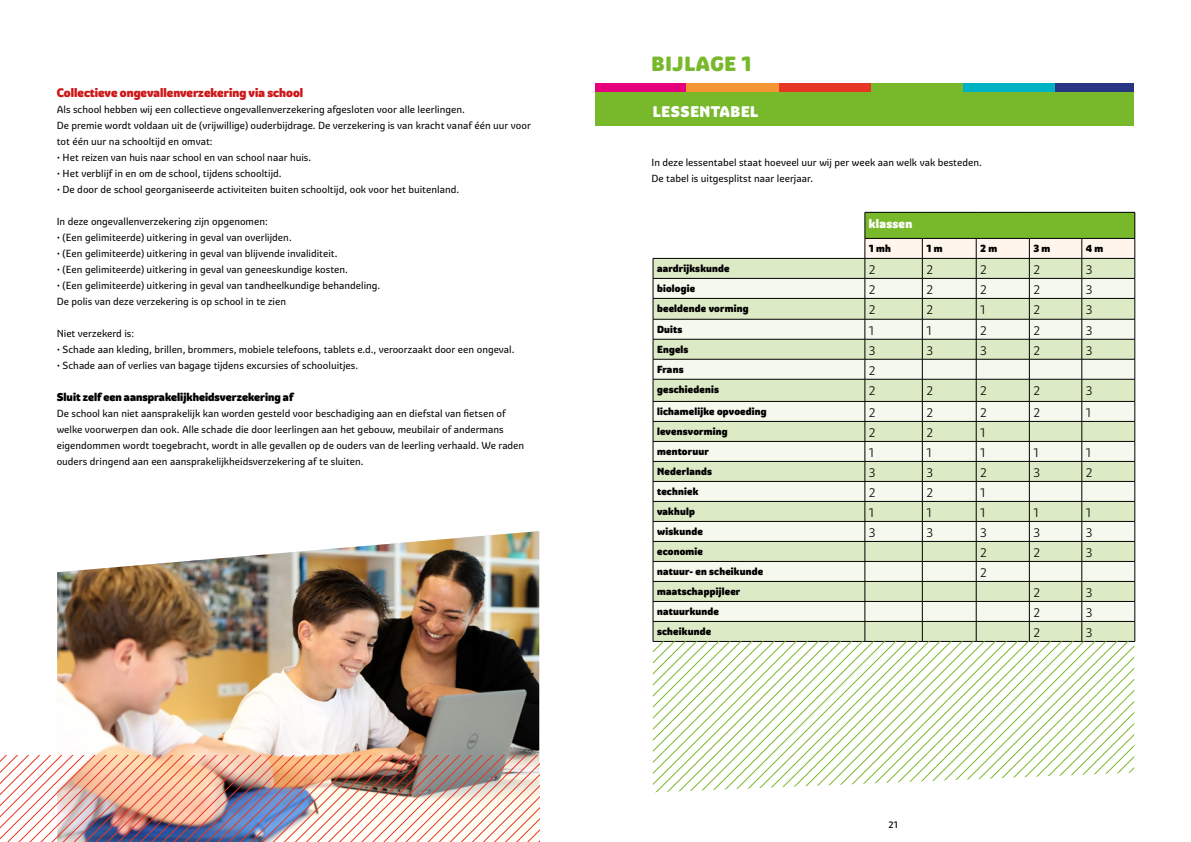
<style>
.page{position:relative;width:1191px;height:842px;background:#fff}
.page>*{position:absolute;margin:0;border:0;box-sizing:border-box;transform-origin:0 0}
.t1{font:900 20px "Graviola Soft";letter-spacing:.035em;color:#78b82b}
.t2{font:900 15px "Graviola Soft";letter-spacing:.035em;color:#fff}
.t3{font:12px "Graviola Soft";color:#000}
.t4{font:900 12px "Graviola Soft";color:#cd1719}
.t5{font:900 12px "Graviola Soft";letter-spacing:.02em;color:#fff}
.t6{font:900 11px "Graviola Soft";color:#000}
.t7{font:10px/16px "Graviola";color:#000}
.t8{font:900 10px "Graviola Soft";letter-spacing:.02em;color:#000}
.t9{font:500 9px "Graviola Soft";color:#000}
</style>
<div class="page">
<img style="left:57px;top:531px;width:482px;height:224px">
<img style="left:0;top:755px;width:539px;height:87px">
<div style="left:595px;top:92px;width:539px;height:34px;background:#78b82b"></div>
<div style="left:595px;top:84px;width:91px;height:8px;background:#e6007d"></div>
<div style="left:1054px;top:84px;width:80px;height:8px;background:#283583"></div>
<div style="left:962px;top:84px;width:92px;height:8px;background:#00b3c4"></div>
<div style="left:870px;top:84px;width:92px;height:8px;background:#78b82a"></div>
<div style="left:778px;top:84px;width:92px;height:8px;background:#e73625"></div>
<div style="left:686px;top:84px;width:92px;height:8px;background:#f49432"></div>
<svg style="left:653px;top:212px;width:482px;height:580px"></svg>
<p class="t4" style="left:57px;top:85px;width:248px">Collectieve ongevallenverzekering via school</p>
<p class="t7" style="left:57px;top:102px;width:476px">Als school hebben wij een collectieve ongevallenverzekering afgesloten voor alle leerlingen.<br>De premie wordt voldaan uit de (vrijwillige) ouderbijdrage. De verzekering is van kracht vanaf één uur voor tot één uur na schooltijd en omvat:</p>
<p class="t7" style="left:57px;top:150px;width:256px">• Het reizen van huis naar school en van school naar huis.</p>
<p class="t7" style="left:57px;top:166px;width:226px">• Het verblijf in en om de school, tijdens schooltijd.</p>
<p class="t7" style="left:57px;top:182px;width:404px">• De door de school georganiseerde activiteiten buiten schooltijd, ook voor het buitenland.</p>
<p class="t7" style="left:57px;top:214px;width:213px">In deze ongevallenverzekering zijn opgenomen:</p>
<p class="t7" style="left:57px;top:230px;width:237px">• (Een gelimiteerde) uitkering in geval van overlijden.</p>
<p class="t7" style="left:57px;top:246px;width:282px">• (Een gelimiteerde) uitkering in geval van blijvende invaliditeit.</p>
<p class="t7" style="left:57px;top:262px;width:293px">• (Een gelimiteerde) uitkering in geval van geneeskundige kosten.</p>
<p class="t7" style="left:57px;top:278px;width:325px">• (Een gelimiteerde) uitkering in geval van tandheelkundige behandeling.<br>De polis van deze verzekering is op school in te zien</p>
<p class="t7" style="left:57px;top:326px;width:79px">Niet verzekerd is:</p>
<p class="t7" style="left:57px;top:342px;width:459px">• Schade aan kleding, brillen, brommers, mobiele telefoons, tablets e.d., veroorzaakt door een ongeval.</p>
<p class="t7" style="left:57px;top:358px;width:303px">• Schade aan of verlies van bagage tijdens excursies of schooluitjes.</p>
<p class="t6" style="left:57px;top:390px;width:238px">Sluit zelf een aansprakelijkheidsverzekering af</p>
<p class="t7" style="left:57px;top:406px;width:469px">De school kan niet aansprakelijk kan worden gesteld voor beschadiging aan en diefstal van fietsen of welke voorwerpen dan ook. Alle schade die door leerlingen aan het gebouw, meubilair of andermans eigendommen wordt toegebracht, wordt in alle gevallen op de ouders van de leerling verhaald. We raden ouders dringend aan een aansprakelijkheidsverzekering af te sluiten.</p>
<h1 class="t1" style="left:651px;top:51px;width:101px">BIJLAGE 1</h1>
<h2 class="t2" style="left:653px;top:101px;width:107px">LESSENTABEL</h2>
<p class="t7" style="left:651px;top:154px;width:332px">In deze lessentabel staat hoeveel uur wij per week aan welk vak besteden.<br>De tabel is uitgesplitst naar leerjaar.</p>
<p class="t5" style="left:869px;top:216px;width:45px">klassen</p>
<p class="t8" style="left:869px;top:242px;width:24px">1 mh</p>
<p class="t8" style="left:926px;top:242px;width:18px">1 m</p>
<p class="t8" style="left:980px;top:242px;width:19px">2 m</p>
<p class="t8" style="left:1033px;top:242px;width:18px">3 m</p>
<p class="t8" style="left:1085px;top:242px;width:19px">4 m</p>
<p class="t8" style="left:657px;top:262px;width:74px">aardrijkskunde</p>
<p class="t3" style="left:869px;top:263px;width:8px">2</p>
<p class="t3" style="left:926px;top:263px;width:8px">2</p>
<p class="t3" style="left:980px;top:263px;width:8px">2</p>
<p class="t3" style="left:1033px;top:263px;width:8px">2</p>
<p class="t3" style="left:1085px;top:263px;width:8px">3</p>
<p class="t8" style="left:657px;top:282px;width:40px">biologie</p>
<p class="t3" style="left:869px;top:283px;width:8px">2</p>
<p class="t3" style="left:926px;top:283px;width:8px">2</p>
<p class="t3" style="left:980px;top:283px;width:8px">2</p>
<p class="t3" style="left:1033px;top:283px;width:8px">2</p>
<p class="t3" style="left:1085px;top:283px;width:8px">3</p>
<p class="t8" style="left:657px;top:302px;width:93px">beeldende vorming</p>
<p class="t3" style="left:869px;top:303px;width:8px">2</p>
<p class="t3" style="left:926px;top:303px;width:8px">2</p>
<p class="t3" style="left:980px;top:303px;width:7px">1</p>
<p class="t3" style="left:1033px;top:303px;width:8px">2</p>
<p class="t3" style="left:1085px;top:303px;width:8px">3</p>
<p class="t8" style="left:657px;top:323px;width:27px">Duits</p>
<p class="t3" style="left:869px;top:324px;width:7px">1</p>
<p class="t3" style="left:926px;top:324px;width:7px">1</p>
<p class="t3" style="left:980px;top:324px;width:8px">2</p>
<p class="t3" style="left:1033px;top:324px;width:8px">2</p>
<p class="t3" style="left:1085px;top:324px;width:8px">3</p>
<p class="t8" style="left:657px;top:343px;width:33px">Engels</p>
<p class="t3" style="left:869px;top:344px;width:8px">3</p>
<p class="t3" style="left:926px;top:344px;width:8px">3</p>
<p class="t3" style="left:980px;top:344px;width:8px">3</p>
<p class="t3" style="left:1033px;top:344px;width:8px">2</p>
<p class="t3" style="left:1085px;top:344px;width:8px">3</p>
<p class="t8" style="left:657px;top:363px;width:28px">Frans</p>
<p class="t3" style="left:869px;top:364px;width:8px">2</p>
<p class="t8" style="left:657px;top:383px;width:64px">geschiedenis</p>
<p class="t3" style="left:869px;top:384px;width:8px">2</p>
<p class="t3" style="left:926px;top:384px;width:8px">2</p>
<p class="t3" style="left:980px;top:384px;width:8px">2</p>
<p class="t3" style="left:1033px;top:384px;width:8px">2</p>
<p class="t3" style="left:1085px;top:384px;width:8px">3</p>
<p class="t8" style="left:657px;top:405px;width:111px">lichamelijke opvoeding</p>
<p class="t3" style="left:869px;top:406px;width:8px">2</p>
<p class="t3" style="left:926px;top:406px;width:8px">2</p>
<p class="t3" style="left:980px;top:406px;width:8px">2</p>
<p class="t3" style="left:1033px;top:406px;width:8px">2</p>
<p class="t3" style="left:1085px;top:406px;width:7px">1</p>
<p class="t8" style="left:657px;top:425px;width:72px">levensvorming</p>
<p class="t3" style="left:869px;top:426px;width:8px">2</p>
<p class="t3" style="left:926px;top:426px;width:8px">2</p>
<p class="t3" style="left:980px;top:426px;width:7px">1</p>
<p class="t8" style="left:657px;top:445px;width:53px">mentoruur</p>
<p class="t3" style="left:869px;top:446px;width:7px">1</p>
<p class="t3" style="left:926px;top:446px;width:7px">1</p>
<p class="t3" style="left:980px;top:446px;width:7px">1</p>
<p class="t3" style="left:1033px;top:446px;width:7px">1</p>
<p class="t3" style="left:1085px;top:446px;width:7px">1</p>
<p class="t8" style="left:657px;top:465px;width:56px">Nederlands</p>
<p class="t3" style="left:869px;top:466px;width:8px">3</p>
<p class="t3" style="left:926px;top:466px;width:8px">3</p>
<p class="t3" style="left:980px;top:466px;width:8px">2</p>
<p class="t3" style="left:1033px;top:466px;width:8px">3</p>
<p class="t3" style="left:1085px;top:466px;width:8px">2</p>
<p class="t8" style="left:657px;top:485px;width:43px">techniek</p>
<p class="t3" style="left:869px;top:486px;width:8px">2</p>
<p class="t3" style="left:926px;top:486px;width:8px">2</p>
<p class="t3" style="left:980px;top:486px;width:7px">1</p>
<p class="t8" style="left:657px;top:505px;width:39px">vakhulp</p>
<p class="t3" style="left:869px;top:506px;width:7px">1</p>
<p class="t3" style="left:926px;top:506px;width:7px">1</p>
<p class="t3" style="left:980px;top:506px;width:7px">1</p>
<p class="t3" style="left:1033px;top:506px;width:7px">1</p>
<p class="t3" style="left:1085px;top:506px;width:7px">1</p>
<p class="t8" style="left:657px;top:525px;width:47px">wiskunde</p>
<p class="t3" style="left:869px;top:526px;width:8px">3</p>
<p class="t3" style="left:926px;top:526px;width:8px">3</p>
<p class="t3" style="left:980px;top:526px;width:8px">3</p>
<p class="t3" style="left:1033px;top:526px;width:8px">3</p>
<p class="t3" style="left:1085px;top:526px;width:8px">3</p>
<p class="t8" style="left:657px;top:545px;width:47px">economie</p>
<p class="t3" style="left:980px;top:546px;width:8px">2</p>
<p class="t3" style="left:1033px;top:546px;width:8px">2</p>
<p class="t3" style="left:1085px;top:546px;width:8px">3</p>
<p class="t8" style="left:657px;top:565px;width:108px">natuur- en scheikunde</p>
<p class="t3" style="left:980px;top:566px;width:8px">2</p>
<p class="t8" style="left:657px;top:585px;width:85px">maatschappijleer</p>
<p class="t3" style="left:1033px;top:586px;width:8px">2</p>
<p class="t3" style="left:1085px;top:586px;width:8px">3</p>
<p class="t8" style="left:657px;top:605px;width:63px">natuurkunde</p>
<p class="t3" style="left:1033px;top:606px;width:8px">2</p>
<p class="t3" style="left:1085px;top:606px;width:8px">3</p>
<p class="t8" style="left:657px;top:625px;width:56px">scheikunde</p>
<p class="t3" style="left:1033px;top:626px;width:8px">2</p>
<p class="t3" style="left:1085px;top:626px;width:8px">3</p>
<p class="t9" style="left:888px;top:819px;width:11px">21</p>
</div>
